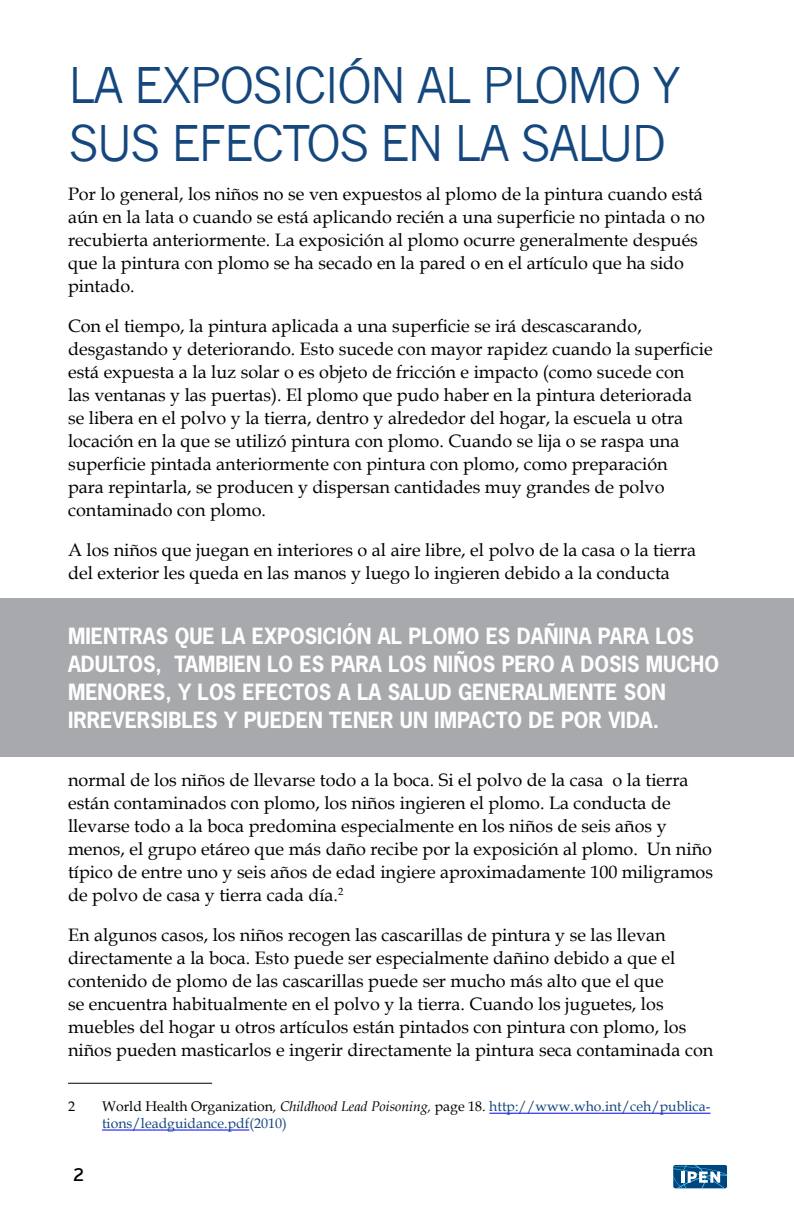
<style>
.page{position:relative;width:794px;height:1224px;background:#fff}
.page>*{position:absolute;margin:0;border:0;box-sizing:border-box;transform-origin:0 0}
.t1{font:48px/57.6px "News Gothic";letter-spacing:-.05em;color:#14477d}
.t2{font:700 21px/28px "News Gothic Std";color:#fff}
.t3{font:18px/23px "Book Antiqua";color:#000}
.t4{font:18px "Interstate";color:#000}
.t5{font:14px/16.8px "Book Antiqua";color:#14477d}
.t6{font:14px "Book Antiqua";color:#000}
.s1{color:#000}
.s2{font-style:italic;color:#000}
</style>
<div class="page">
<svg style="left:673px;top:1165px;width:54px;height:23px"></svg>
<hr style="left:68px;top:1083px;width:144px;height:1px;background:#000">
<hr style="left:489px;top:1113px;width:221px;height:1px;background:#00f">
<hr style="left:102px;top:1130px;width:147px;height:1px;background:#00f">
<div style="left:0;top:598px;width:794px;height:159px;background:#a7a9ac"></div>
<h1 class="t1" style="left:68px;top:57px;width:614px">LA EXPOSICIÓN AL PLOMO Y<br>SUS EFECTOS EN LA SALUD</h1>
<p class="t3" style="left:68px;top:182px;width:638px">Por lo general, los niños no se ven expuestos al plomo de la pintura cuando está aún en la lata o cuando se está aplicando recién a una superficie no pintada o no recubierta anteriormente. La exposición al plomo ocurre generalmente después que la pintura con plomo se ha secado en la pared o en el artículo que ha sido pintado.</p>
<p class="t3" style="left:68px;top:314px;width:646px">Con el tiempo, la pintura aplicada a una superficie se irá descascarando, desgastando y deteriorando. Esto sucede con mayor rapidez cuando la superficie está expuesta a la luz solar o es objeto de fricción e impacto (como sucede con<br>las ventanas y las puertas). El plomo que pudo haber en la pintura deteriorada se libera en el polvo y la tierra, dentro y alrededor del hogar, la escuela u otra locación en la que se utilizó pintura con plomo. Cuando se lija o se raspa una superficie pintada anteriormente con pintura con plomo, como preparación<br>para repintarla, se producen y dispersan cantidades muy grandes de polvo contaminado con plomo.</p>
<p class="t3" style="left:68px;top:538px;width:629px">A los niños que juegan en interiores o al aire libre, el polvo de la casa o la tierra del exterior les queda en las manos y luego lo ingieren debido a la conducta</p>
<p class="t2" style="left:68px;top:622px;width:652px">MIENTRAS QUE LA EXPOSICIÓN AL PLOMO ES DAÑINA PARA LOS ADULTOS, TAMBIEN LO ES PARA LOS NIÑOS PERO A DOSIS MUCHO MENORES, Y LOS EFECTOS A LA SALUD GENERALMENTE SON IRREVERSIBLES Y PUEDEN TENER UN IMPACTO DE POR VIDA.</p>
<p class="t3" style="left:68px;top:768px;width:646px">normal de los niños de llevarse todo a la boca. Si el polvo de la casa o la tierra están contaminados con plomo, los niños ingieren el plomo. La conducta de llevarse todo a la boca predomina especialmente en los niños de seis años y menos, el grupo etáreo que más daño recibe por la exposición al plomo. Un niño típico de entre uno y seis años de edad ingiere aproximadamente 100 miligramos de polvo de casa y tierra cada día.<sup>2</sup></p>
<p class="t3" style="left:68px;top:923px;width:647px">En algunos casos, los niños recogen las cascarillas de pintura y se las llevan directamente a la boca. Esto puede ser especialmente dañino debido a que el contenido de plomo de las cascarillas puede ser mucho más alto que el que<br>se encuentra habitualmente en el polvo y la tierra. Cuando los juguetes, los muebles del hogar u otros artículos están pintados con pintura con plomo, los niños pueden masticarlos e ingerir directamente la pintura seca contaminada con</p>
<p class="t6" style="left:68px;top:1097px;width:8px">2</p>
<p class="t5" style="left:102px;top:1098px;width:610px"><span class="s1">World Health Organization</span><span class="s2">, Childhood Lead Poisoning,</span> <span class="s1">page 18.</span> http://www.who.int/ceh/publica&shy;tions/leadguidance.pdf(2010)</p>
<p class="t4" style="left:73px;top:1165px;width:13px">2</p>
</div>
